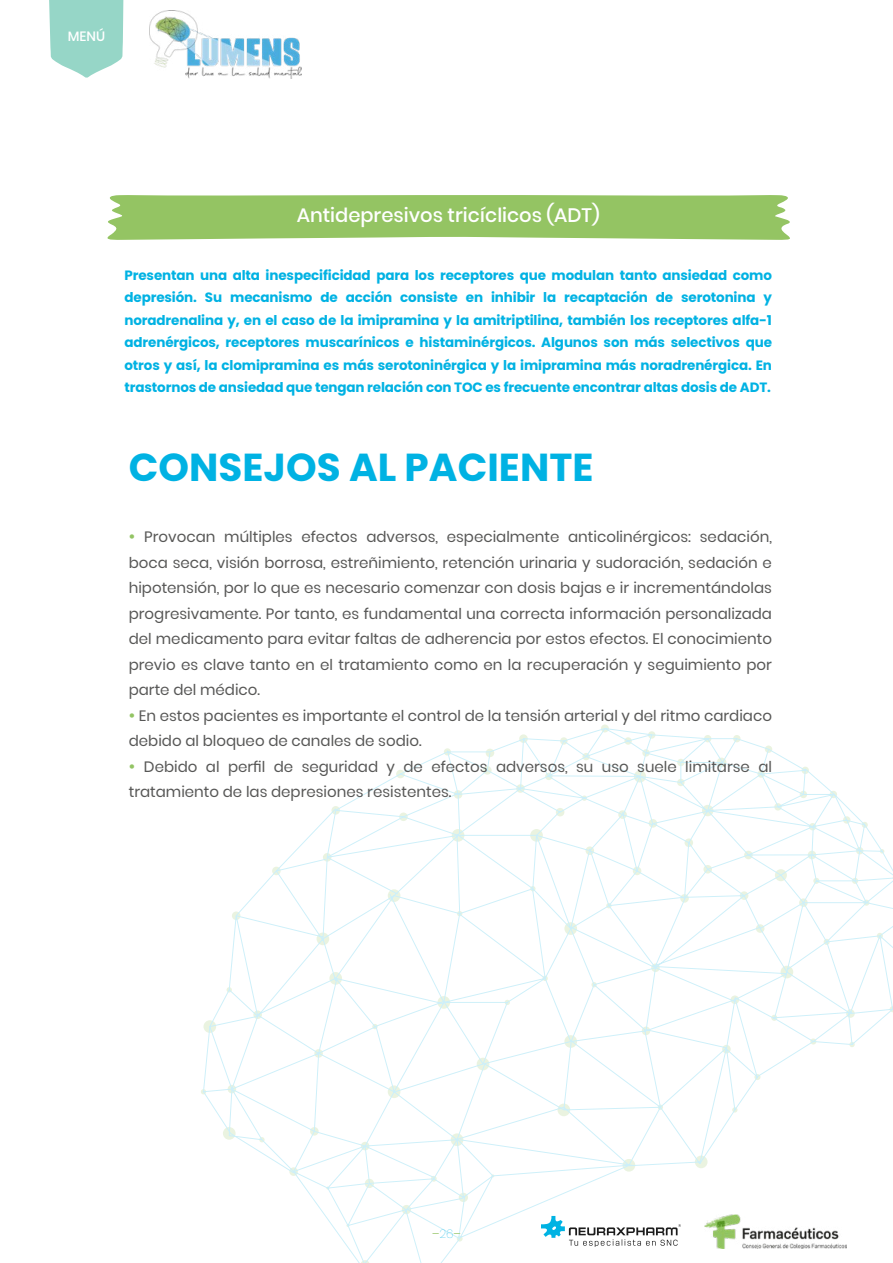
<style>
.page{position:relative;width:893px;height:1263px;background:#fff}
.page>*{position:absolute;margin:0;border:0;box-sizing:border-box;transform-origin:0 0}
.t1{font:700 39px "Poppins";color:#00b2e3}
.t2{font:500 19.5px "Poppins";color:#fff}
.t3{font:15px/25.5px "Poppins";color:#575756}
.t4{font:700 13.5px/22.5px "Poppins";letter-spacing:-.01em;color:#00b2e3;text-align:justify}
.t5{font:500 13.5px "Poppins";color:#fff}
.t6{font:300 12px "Poppins";color:#93c464}
.s1{font-weight:500;font-size:16.5px;color:#93c464}
.s2{font-weight:100;color:#00b2e3}
</style>
<div class="page">
<img style="left:150px;top:11px;width:152px;height:68px">
<svg style="left:601px;top:724px;width:8px;height:8px"></svg>
<svg style="left:202px;top:727px;width:691px;height:367px"></svg>
<svg style="left:203px;top:895px;width:690px;height:368px"></svg>
<svg style="left:49px;top:0;width:75px;height:78px;background:#a5dccf"></svg>
<img style="left:704px;top:1214px;width:143px;height:35px">
<svg style="left:541px;top:1216px;width:140px;height:31px"></svg>
<svg style="left:107px;top:195px;width:683px;height:45px;background:#9ac76c"></svg>
<p class="t5" style="left:68px;top:29px;width:39px">MENÚ</p>
<h2 class="t2" style="left:297px;top:203px;width:304px">Antidepresivos tricíclicos (ADT)</h2>
<p class="t4" style="left:124px;top:264px;width:649px">Presentan una alta inespecificidad para los receptores que modulan tanto ansiedad como depresión. Su mecanismo de acción consiste en inhibir la recaptación de serotonina y noradrenalina y, en el caso de la imipramina y la amitriptilina, también los receptores alfa-1 adrenérgicos, receptores muscarínicos e histaminérgicos. Algunos son más selectivos que otros y así, la clomipramina es más serotoninérgica y la imipramina más noradrenérgica. En trastornos de ansiedad que tengan relación con TOC es frecuente encontrar altas dosis de ADT.</p>
<h1 class="t1" style="left:129px;top:445px;width:466px">CONSEJOS AL PACIENTE</h1>
<p class="t3" style="left:129px;top:524px;width:645px;text-align:justify"><span class="s1">•</span> Provocan múltiples efectos adversos, especialmente anticolinérgicos: sedación, boca seca, visión borrosa, estreñimiento, retención urinaria y sudoración, sedación e hipotensión, por lo que es necesario comenzar con dosis bajas e ir incrementándolas progresivamente. Por tanto, es fundamental una correcta información personalizada del medicamento para evitar faltas de adherencia por estos efectos. El conocimiento previo es clave tanto en el tratamiento como en la recuperación y seguimiento por parte del médico.</p>
<p class="t3" style="left:129px;top:703px;width:645px"><span class="s1">•</span> En estos pacientes es importante el control de la tensión arterial y del ritmo cardiaco debido al bloqueo de canales de sodio.</p>
<p class="t3" style="left:129px;top:754px;width:645px"><span class="s1">•</span> Debido al perfil de seguridad y de efectos adversos, su uso suele limitarse al tratamiento de las depresiones resistentes.</p>
<p class="t6" style="left:432px;top:1227px;width:30px">–<span class="s2">26</span>–</p>
</div>
